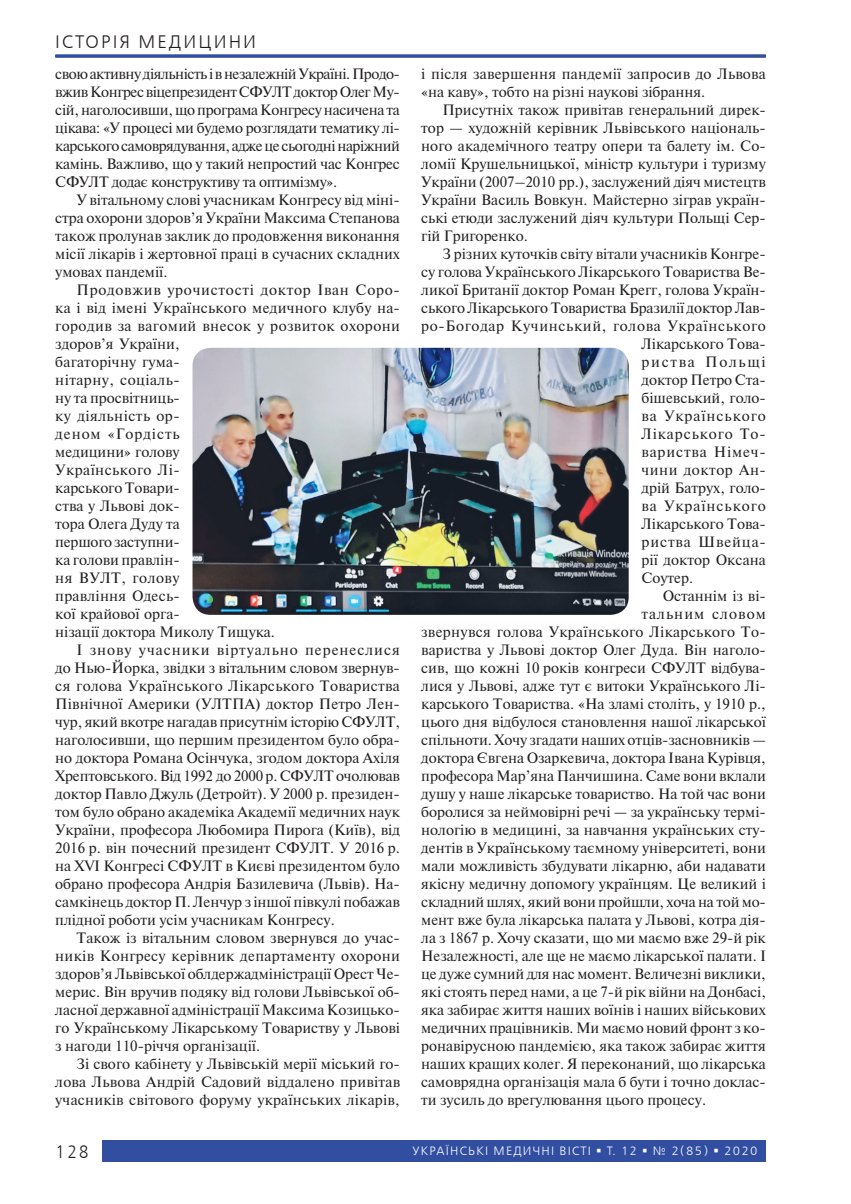
<style>
.page{position:relative;width:851px;height:1204px;background:#fff}
.page>*{position:absolute;margin:0;border:0;box-sizing:border-box;transform-origin:0 0}
.Колонтитул_1{font:18px "Free Set C";letter-spacing:.115em;color:#231f20}
.Колонтитул_3{font:18px "Free Set C";color:#231f20;scale:.9 1}
.Текст{font:15px/18px "Newton";color:#231f20;text-align:justify}
.Текст-2{font:15px "Newton";letter-spacing:.02em;color:#231f20}
.Текст-3{font:15px "Newton";letter-spacing:.045em;color:#231f20}
.Текст-4{font:15px "Newton";letter-spacing:.065em;color:#231f20}
.Текст-5{font:15px "Newton";letter-spacing:.06em;color:#231f20}
.Текст-6{font:15px "Newton";letter-spacing:.055em;color:#231f20}
.Текст-7{font:15px "Newton";letter-spacing:.035em;color:#231f20}
.Текст-8{font:15px "Newton";letter-spacing:.07em;color:#231f20}
.Текст-9{font:15px "Newton";letter-spacing:.115em;color:#231f20}
.Колонтитул_2{font:12px "Free Set C";letter-spacing:.1em;color:#fff}
</style>
<div class="page">
<div style="left:102px;top:1140px;width:663px;height:21px;background:#324ea1"></div>
<img style="left:192px;top:348px;width:436px;height:266px">
<hr style="left:55px;top:55px;width:710px;height:3px;background:#324ea1">
<p class="Колонтитул_1" style="left:55px;top:31px;width:202px">ІСТОРІЯ МЕДИЦИНИ</p>
<p class="Колонтитул_1" style="left:55px;top:31px;width:89px">РУБРИКА</p>
<p class="Текст" style="left:55px;top:64px;width:346px">свою активну діяльність і внезалежній Україні. Продо&shy;вжив Конгрес віцепрезидент СФУЛТ докторОлегМу&shy;сій, наголосивши, що програма Конгресу насичена та цікава: «У процесі ми будемо розглядати тематику лі&shy;карського самоврядування, адже це сьогодні наріжний камінь. Важливо, що у такий непростий час Конгрес СФУЛТ додає конструктиву та оптимізму».</p>
<p class="Текст" style="left:55px;top:190px;width:346px;text-indent:21px">У вітальному слові учасникам Конгресу від міні&shy;стра охорони здоров’я України Максима Степанова також пролунав заклик до продовження виконання місії лікарів і жертовної праці в сучасних складних умовах пандемії.</p>
<p class="Текст" style="left:55px;top:280px;width:346px;text-align:left;text-indent:21px">Продовжив урочистості доктор Іван Соро&shy;ка і від імені Українського медичного клубу на&shy;городив за вагомий внесок у розвиток охорони здоров’я України,<br>багаторічну гума-<br>нітарну, соціаль-<br>ну та просвітниць-<br>ку діяльність ор-<br>деном «Гордість<br>медицини» голову<br>Українського Лі-<br>карського Товари-<br>ства у Львові док-<br>тора Олега Дуду та<br>першого заступни-<br>ка голови правлін-<br>ня ВУЛТ, голову<br>правління Одесь-<br>кої крайової орга-<br>нізації доктора Миколу Тищука.</p>
<p class="Текст" style="left:55px;top:640px;width:346px;text-indent:21px">І знову учасники віртуально перенеслися до Нью-Йорка, звідки з вітальним словом звернув&shy;ся голова Українського Лікарського Товариства Північної Америки (УЛТПА) доктор Петро Лен&shy;чур, який вкотре нагадав присутнім історію СФУЛТ, наголосивши, що першим президентом було обра&shy;но доктора Романа Осінчука, згодом доктора Ахіля Хрептовського. Від 1992 до 2000 р. СФУЛТ очолював доктор Павло Джуль (Детройт). У 2000 р. президен&shy;том було обрано академіка Академії медичних наук України, професора Любомира Пирога (Київ), від 2016 р. він почесний президент СФУЛТ. У 2016 р. на XVI Конгресі СФУЛТ в Києві президентом було обрано професора Андрія Базилевича (Львів). На&shy;самкінець доктор П. Ленчур з іншої півкулі побажав плідної роботи усім учасникам Конгресу.</p>
<p class="Текст" style="left:55px;top:928px;width:346px;text-indent:21px">Також із вітальним словом звернувся до учас&shy;ників Конгресу керівник департаменту охорони здоров’я Львівської облдержадміністрації Орест Че&shy;мерис. Він вручив подяку від голови Львівської об&shy;ласної державної адміністрації Максима Козицько&shy;го Українському Лікарському Товариству у Львові з нагоди 110-річчя організації.</p>
<p class="Текст" style="left:55px;top:1054px;width:346px;text-indent:21px">Зі свого кабінету у Львівській мерії міський го&shy;лова Львова Андрій Садовий віддалено привітав учасників світового форуму українських лікарів,</p>
<p class="Текст" style="left:421px;top:64px;width:346px">і після завершення пандемії запросив до Львова «на каву», тобто на різні наукові зібрання.</p>
<p class="Текст" style="left:421px;top:100px;width:346px;text-indent:21px">Присутніх також привітав генеральний дирек&shy;тор — художній керівник Львівського національ&shy;ного академічного театру опери та балету ім. Со&shy;ломії Крушельницької, міністр культури і туризму України (2007–2010 рр.), заслужений діяч мистецтв України Василь Вовкун. Майстерно зіграв україн&shy;ські етюди заслужений діяч культури Польщі Сер&shy;гій Григоренко.</p>
<p class="Текст" style="left:442px;top:244px;width:325px">З різних куточків світу вітали учасників Конгре-</p>
<p class="Текст" style="left:421px;top:262px;width:346px">су голова Українського Лікарського Товариства Ве-</p>
<p class="Текст" style="left:421px;top:280px;width:346px">ликої Британії доктор Роман Крегг, голова Україн-</p>
<p class="Текст" style="left:421px;top:298px;width:346px">ського Лікарського Товариства Бразилії доктор Лав-</p>
<p class="Текст-3" style="left:421px;top:315px;width:346px">ро-Богодар Кучинський, голова Українського</p>
<p class="Текст" style="left:641px;top:334px;width:126px">Лікарського Това-</p>
<p class="Текст-9" style="left:641px;top:351px;width:126px">риства Польщі</p>
<p class="Текст" style="left:641px;top:370px;width:126px">доктор Петро Ста-</p>
<p class="Текст" style="left:641px;top:388px;width:126px">бішевський, голо-</p>
<p class="Текст-4" style="left:641px;top:405px;width:126px">ва Українського</p>
<p class="Текст-5" style="left:641px;top:423px;width:126px">Лікарського То-</p>
<p class="Текст-6" style="left:641px;top:441px;width:126px">вариства Німеч-</p>
<p class="Текст-7" style="left:641px;top:459px;width:126px">чини доктор Ан-</p>
<p class="Текст" style="left:641px;top:478px;width:126px">дрій Батрух, голо-</p>
<p class="Текст-4" style="left:641px;top:495px;width:126px">ва Українського</p>
<p class="Текст" style="left:641px;top:514px;width:126px">Лікарського Това-</p>
<p class="Текст-5" style="left:641px;top:531px;width:126px">риства Швейца-</p>
<p class="Текст" style="left:641px;top:550px;width:126px">рії доктор Оксана</p>
<p class="Текст" style="left:641px;top:568px;width:53px">Соутер.</p>
<p class="Текст" style="left:662px;top:586px;width:105px">Останнім із ві-</p>
<p class="Текст-8" style="left:641px;top:603px;width:126px">тальним словом</p>
<p class="Текст-2" style="left:421px;top:621px;width:346px">звернувся голова Українського Лікарського То-</p>
<p class="Текст" style="left:421px;top:640px;width:346px">вариства у Львові доктор Олег Дуда. Він наголо-</p>
<p class="Текст" style="left:421px;top:658px;width:346px">сив, що кожні 10 років конгреси СФУЛТ відбува-</p>
<p class="Текст" style="left:421px;top:676px;width:346px">лися у Львові, адже тут є витоки Українського Лі-</p>
<p class="Текст" style="left:421px;top:694px;width:346px">карського Товариства. «На зламі століть, у 1910 р.,</p>
<p class="Текст" style="left:421px;top:712px;width:346px">цього дня відбулося становлення нашої лікарської</p>
<p class="Текст" style="left:421px;top:730px;width:346px">спільноти. Хочу згадати наших отців-засновників —</p>
<p class="Текст" style="left:421px;top:748px;width:346px">доктора Євгена Озаркевича, доктора Івана Курівця,</p>
<p class="Текст" style="left:421px;top:766px;width:346px">професора Мар’яна Панчишина. Саме вони вклали</p>
<p class="Текст" style="left:421px;top:784px;width:346px">душу у наше лікарське товариство. На той час вони</p>
<p class="Текст" style="left:421px;top:802px;width:346px">боролися за неймовірні речі — за українську термі-</p>
<p class="Текст" style="left:421px;top:820px;width:346px">нологію в медицині, за навчання українських сту-</p>
<p class="Текст" style="left:421px;top:838px;width:346px">дентів в Українському таємному університеті, вони</p>
<p class="Текст" style="left:421px;top:856px;width:346px">мали можливість збудувати лікарню, аби надавати</p>
<p class="Текст" style="left:421px;top:874px;width:346px">якісну медичну допомогу українцям. Це великий і</p>
<p class="Текст" style="left:421px;top:892px;width:346px">складний шлях, який вони пройшли, хоча на той мо-</p>
<p class="Текст" style="left:421px;top:910px;width:346px">мент вже була лікарська палата у Львові, котра дія-</p>
<p class="Текст" style="left:421px;top:928px;width:346px">ла з 1867 р. Хочу сказати, що ми маємо вже 29-й рік</p>
<p class="Текст" style="left:421px;top:946px;width:346px">Незалежності, але ще не маємо лікарської палати. І</p>
<p class="Текст" style="left:421px;top:964px;width:346px">це дуже сумний для нас момент. Величезні виклики,</p>
<p class="Текст" style="left:421px;top:982px;width:346px">які стоять перед нами, а це 7-й рік війни на Донбасі,</p>
<p class="Текст" style="left:421px;top:1000px;width:346px">яка забирає життя наших воїнів і наших військових</p>
<p class="Текст" style="left:421px;top:1018px;width:346px">медичних працівників. Ми маємо новий фронт з ко-</p>
<p class="Текст" style="left:421px;top:1036px;width:346px">ронавірусною пандемією, яка також забирає життя</p>
<p class="Текст" style="left:421px;top:1054px;width:346px">наших кращих колег. Я переконаний, що лікарська</p>
<p class="Текст" style="left:421px;top:1072px;width:346px">самоврядна організація мала б бути і точно доклас-</p>
<p class="Текст" style="left:421px;top:1090px;width:286px">ти зусиль до врегулювання цього процесу.</p>
<p class="Колонтитул_3" style="left:55px;top:1140px;width:39px">128</p>
<p class="Колонтитул_2" style="left:412px;top:1144px;width:346px">УКРАЇНСЬКІ МЕДИЧНІ ВІСТІ ▪ Т. 12 ▪ № 2(85) ▪ 2020</p>
</div>
